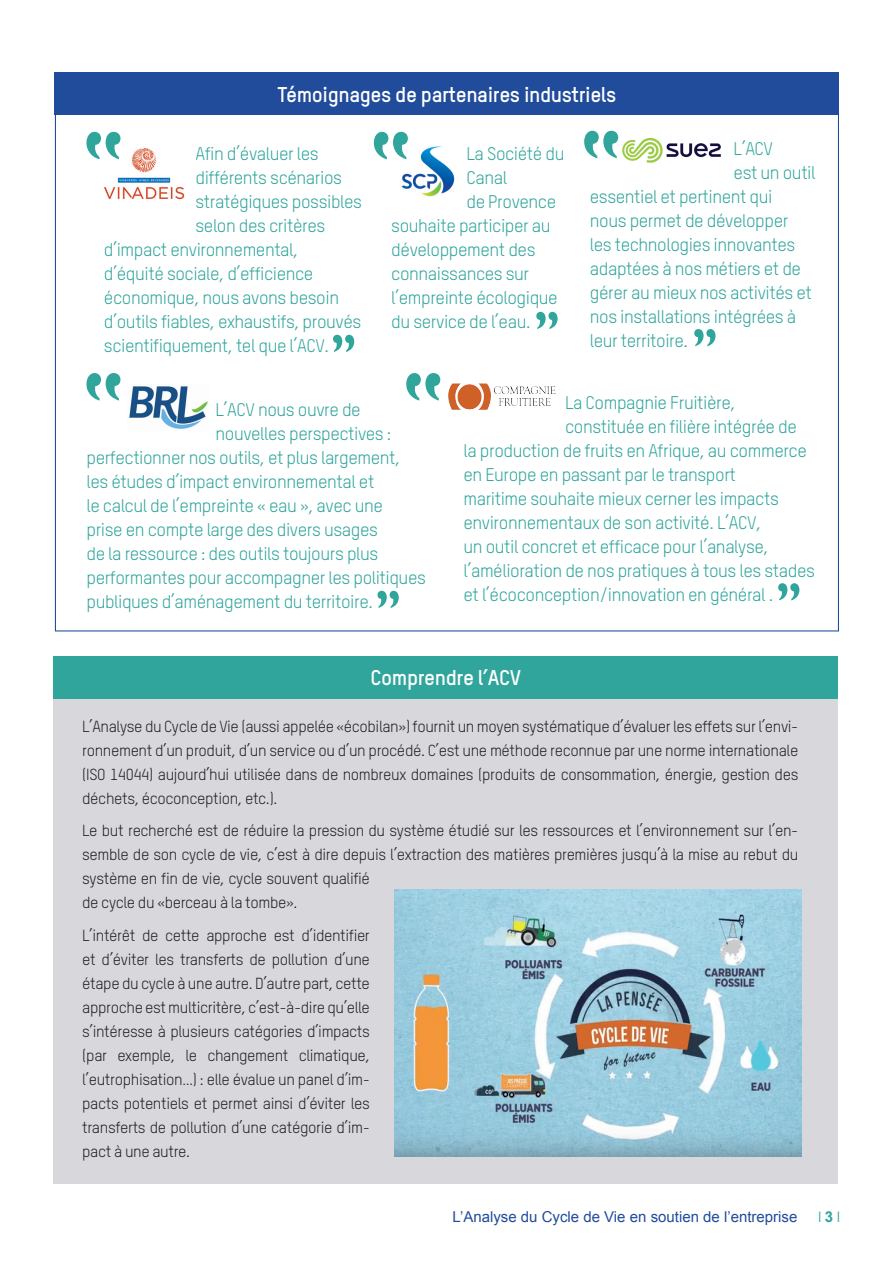
<style>
.page{position:relative;width:893px;height:1263px;background:#fff}
.page>*{position:absolute;margin:0;border:0;box-sizing:border-box;transform-origin:0 0}
.t1{font:700 21px "TSTAR";letter-spacing:-.02em;color:#fff}
.t2{font:18px "TSTAR";letter-spacing:-.025em;color:#30a59c}
.t3{font:15.75px/24px "TSTAR";letter-spacing:-.025em;color:#231f20;text-align:justify}
.t4{font:15px "Arial";color:#214c9b}
.t5{font:700 15px "Arial";color:#30a59c}
</style>
<div class="page">
<div style="left:55px;top:72px;width:784px;height:43px;background:#214c9b"></div>
<svg style="left:333px;top:335px;width:21px;height:17px"></svg>
<img style="left:98px;top:137px;width:87px;height:63px">
<svg style="left:86px;top:132px;width:34px;height:27px"></svg>
<svg style="left:536px;top:312px;width:22px;height:17px"></svg>
<img style="left:401px;top:146px;width:54px;height:51px">
<svg style="left:374px;top:132px;width:34px;height:27px"></svg>
<img style="left:610px;top:130px;width:111px;height:33px">
<svg style="left:584px;top:131px;width:34px;height:27px"></svg>
<svg style="left:694px;top:329px;width:21px;height:17px"></svg>
<img style="left:129px;top:386px;width:79px;height:43px">
<svg style="left:86px;top:373px;width:34px;height:28px"></svg>
<svg style="left:377px;top:591px;width:22px;height:17px"></svg>
<div style="left:54px;top:695px;width:784px;height:489px;background:#d8d7dc"></div>
<div style="left:54px;top:656px;width:784px;height:42px;background:#30a59c"></div>
<img style="left:394px;top:889px;width:407px;height:268px">
<img style="left:448px;top:383px;width:108px;height:27px">
<svg style="left:406px;top:373px;width:34px;height:28px"></svg>
<svg style="left:778px;top:583px;width:21px;height:17px"></svg>
<p class="t1" style="left:278px;top:81px;width:340px">Témoignages de partenaires industriels</p>
<p class="t2" style="left:195px;top:143px;width:125px">Afin d’évaluer les</p>
<p class="t2" style="left:195px;top:167px;width:148px">différents scénarios</p>
<p class="t2" style="left:195px;top:191px;width:168px">stratégiques possibles</p>
<p class="t2" style="left:195px;top:215px;width:131px">selon des critères</p>
<p class="t2" style="left:104px;top:239px;width:196px">d’impact environnemental,</p>
<p class="t2" style="left:104px;top:263px;width:211px">d’équité sociale, d’efficience</p>
<p class="t2" style="left:104px;top:287px;width:237px">économique, nous avons besoin</p>
<p class="t2" style="left:104px;top:311px;width:259px">d’outils fiables, exhaustifs, prouvés</p>
<p class="t2" style="left:104px;top:335px;width:227px">scientifiquement, tel que l’ACV.</p>
<p class="t2" style="left:734px;top:138px;width:41px">L’ACV</p>
<p class="t2" style="left:734px;top:162px;width:83px">est un outil</p>
<p class="t2" style="left:590px;top:186px;width:184px">essentiel et pertinent qui</p>
<p class="t2" style="left:590px;top:210px;width:200px">nous permet de développer</p>
<p class="t2" style="left:590px;top:234px;width:207px">les technologies innovantes</p>
<p class="t2" style="left:590px;top:258px;width:213px">adaptées à nos métiers et de</p>
<p class="t2" style="left:590px;top:282px;width:224px">gérer au mieux nos activités et</p>
<p class="t2" style="left:590px;top:306px;width:208px">nos installations intégrées à</p>
<p class="t2" style="left:590px;top:330px;width:100px">leur territoire.</p>
<p class="t2" style="left:466px;top:143px;width:100px">La Société du</p>
<p class="t2" style="left:466px;top:167px;width:42px">Canal</p>
<p class="t2" style="left:466px;top:191px;width:91px">de Provence</p>
<p class="t2" style="left:391px;top:215px;width:161px">souhaite participer au</p>
<p class="t2" style="left:391px;top:239px;width:146px">développement des</p>
<p class="t2" style="left:391px;top:263px;width:140px">connaissances sur</p>
<p class="t2" style="left:391px;top:287px;width:168px">l’empreinte écologique</p>
<p class="t2" style="left:391px;top:311px;width:141px">du service de l’eau.</p>
<p class="t2" style="left:215px;top:399px;width:147px">L’ACV nous ouvre de</p>
<p class="t2" style="left:215px;top:423px;width:177px">nouvelles perspectives :</p>
<p class="t2" style="left:86px;top:447px;width:315px">perfectionner nos outils, et plus largement,</p>
<p class="t2" style="left:86px;top:471px;width:289px">les études d’impact environnemental et</p>
<p class="t2" style="left:86px;top:495px;width:298px">le calcul de l’empreinte « eau », avec une</p>
<p class="t2" style="left:86px;top:519px;width:293px">prise en compte large des divers usages</p>
<p class="t2" style="left:86px;top:543px;width:293px">de la ressource : des outils toujours plus</p>
<p class="t2" style="left:86px;top:567px;width:341px">performantes pour accompagner les politiques</p>
<p class="t2" style="left:86px;top:591px;width:288px">publiques d’aménagement du territoire.</p>
<p class="t2" style="left:565px;top:392px;width:172px">La Compagnie Fruitière,</p>
<p class="t2" style="left:565px;top:416px;width:233px">constituée en filière intégrée de</p>
<p class="t2" style="left:463px;top:440px;width:345px">la production de fruits en Afrique, au commerce</p>
<p class="t2" style="left:463px;top:464px;width:274px">en Europe en passant par le transport</p>
<p class="t2" style="left:463px;top:488px;width:317px">maritime souhaite mieux cerner les impacts</p>
<p class="t2" style="left:463px;top:512px;width:299px">environnementaux de son activité. L’ACV,</p>
<p class="t2" style="left:463px;top:536px;width:307px">un outil concret et efficace pour l’analyse,</p>
<p class="t2" style="left:463px;top:560px;width:353px">l’amélioration de nos pratiques à tous les stades</p>
<p class="t2" style="left:463px;top:584px;width:311px">et l’écoconception/innovation en général .</p>
<p class="t1" style="left:371px;top:664px;width:152px">Comprendre l’ACV</p>
<p class="t3" style="left:82px;top:714px;width:718px">L’Analyse du Cycle de Vie (aussi appelée «écobilan») fournit un moyen systématique d’évaluer les effets sur l’envi&shy;ronnement d’un produit, d’un service ou d’un procédé. C’est une méthode reconnue par une norme internationale (ISO 14044) aujourd’hui utilisée dans de nombreux domaines (produits de consommation, énergie, gestion des déchets, écoconception, etc.).</p>
<p class="t3" style="left:82px;top:819px;width:718px;text-align:left">Le but recherché est de réduire la pression du système étudié sur les ressources et l’environnement sur l’en&shy;semble de son cycle de vie, c’est à dire depuis l’extraction des matières premières jusqu’à la mise au rebut du système en fin de vie, cycle souvent qualifié<br>de cycle du «berceau à la tombe».</p>
<p class="t3" style="left:82px;top:923px;width:289px">L’intérêt de cette approche est d’identifier et d’éviter les transferts de pollution d’une étape du cycle à une autre. D’autre part, cette approche est multicritère, c’est-à-dire qu’elle s’intéresse à plusieurs catégories d’impacts (par exemple, le changement climatique, l’eutrophisation…) : elle évalue un panel d’im&shy;pacts potentiels et permet ainsi d’éviter les transferts de pollution d’une catégorie d’im&shy;pact à une autre.</p>
<p class="t4" style="left:452px;top:1207px;width:346px">L’Analyse du Cycle de Vie en soutien de l’entreprise</p>
<p class="t5" style="left:825px;top:1207px;width:10px">3</p>
</div>
